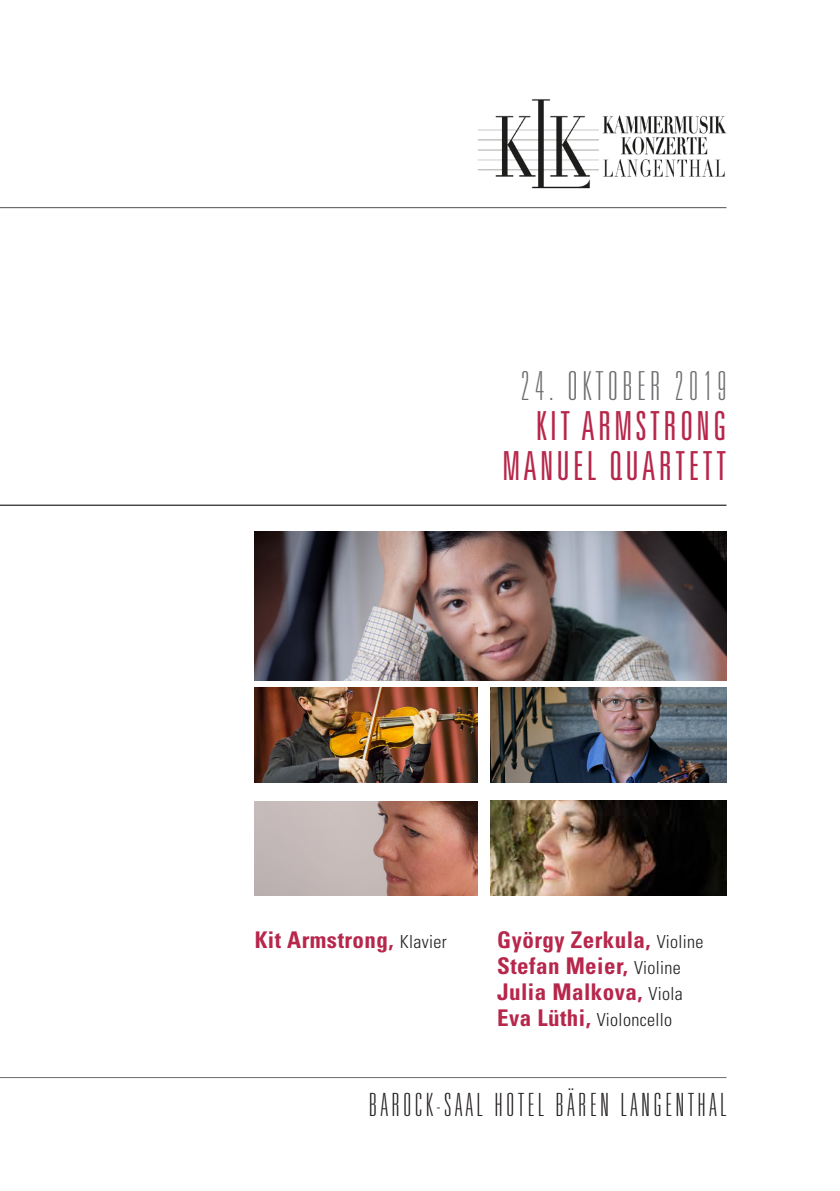
<style>
.page{position:relative;width:840px;height:1191px;background:#fff}
.page>*{position:absolute;margin:0;border:0;box-sizing:border-box;transform-origin:0 0}
.t1{font:300 ultra-condensed 40px/40px "Univers";letter-spacing:.08em;color:#b6274b;text-align:right}
.t2{font:100 ultra-condensed 40px "Univers";letter-spacing:.13em;color:#6c6d70}
.t3{font:100 ultra-condensed 32px "Univers";letter-spacing:.13em;color:#231f20}
.ohne{font:700 condensed 23px "Univers";letter-spacing:.02em;color:#b6274b}
.ohne-2{font:300 condensed 18px "Univers";letter-spacing:.02em;color:#231f20}
.s1{font-weight:300;font-size:18px;color:#231f20}
.s2{font-weight:700;font-size:23px;color:#b6274b}
</style>
<div class="page">
<img style="left:254px;top:802px;width:223px;height:94px">
<img style="left:490px;top:687px;width:236px;height:95px">
<img style="left:490px;top:800px;width:236px;height:95px">
<img style="left:254px;top:688px;width:223px;height:94px">
<img style="left:254px;top:532px;width:472px;height:148px">
<hr style="left:0;top:1077px;width:726px;height:1px;background:#6c6d70">
<hr style="left:0;top:207px;width:726px;height:1px;background:#6c6d70">
<hr style="left:0;top:504px;width:726px;height:2px;background:#231f20">
<img style="left:477px;top:99px;width:250px;height:90px">
<p class="t2" style="left:520px;top:365px;width:207px">24. OKTOBER 2019</p>
<p class="t1" style="left:502px;top:405px;width:225px">KIT ARMSTRONG<br>MANUEL QUARTETT</p>
<p class="ohne" style="left:254px;top:925px;width:194px">Kit Armstrong, <span class="s1">Klavier</span></p>
<p class="ohne" style="left:497px;top:925px;width:208px">György Zerkula, <span class="s1">Violine</span></p>
<p class="ohne" style="left:497px;top:951px;width:185px">Stefan Meier, <span class="s1">Violine</span></p>
<p class="ohne" style="left:497px;top:977px;width:187px">Julia Malkova, <span class="s1">Viola</span></p>
<p class="ohne-2" style="left:497px;top:1008px;width:176px"><span class="s2">Eva Lüthi,</span> Violoncello</p>
<p class="t3" style="left:369px;top:1088px;width:358px">BAROCK-SAAL HOTEL BÄREN LANGENTHAL</p>
</div>
